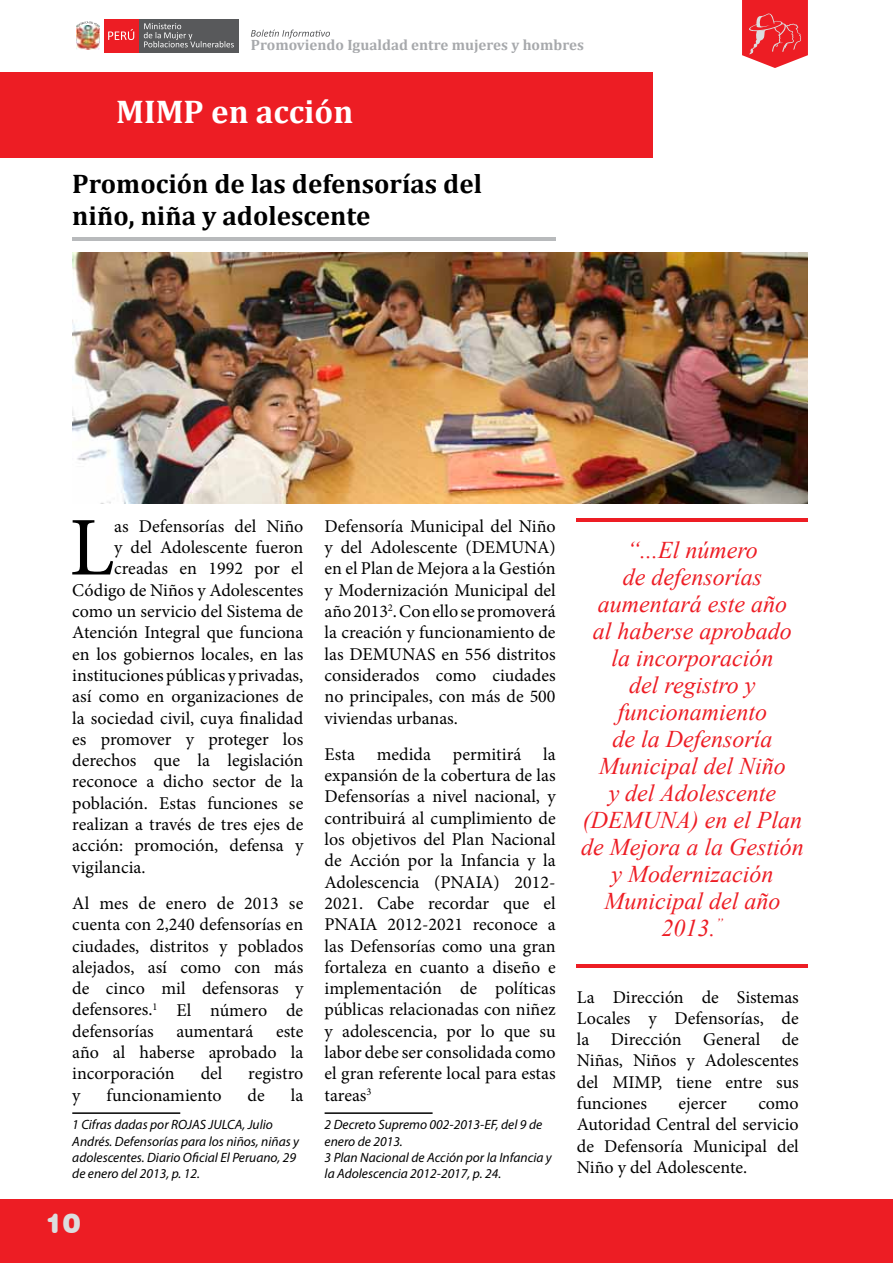
<style>
.page{position:relative;width:893px;height:1263px;background:#fff}
.page>*{position:absolute;margin:0;border:0;box-sizing:border-box;transform-origin:0 0}
.t1{font:83.55px "Minion Pro";color:#000}
.t2{font:700 33px "Cambria";color:#fff}
.t3{font:700 27px/32.4px "Cambria";color:#000}
.t4{font:27px "Swiss 721 BT Black Rounded";color:#dcddde}
.t5{font:italic 24px/27px "Times New Roman";color:#ed1d24;text-align:center}
.t6{font:18px/21.3px "Minion Pro";color:#000;text-align:justify}
.t7{font:700 15px "Cambria";color:#a7a9ac}
.t8{font:italic 13.5px/16.2px "Myriad Pro";color:#000}
</style>
<div class="page">
<div style="left:0;top:1199px;width:892px;height:64px;background:#ed1d24"></div>
<svg style="left:251px;top:30px;width:79px;height:8px"></svg>
<img style="left:77px;top:27px;width:22px;height:23px">
<svg style="left:76px;top:21px;width:24px;height:6px"></svg>
<div style="left:104px;top:19px;width:35px;height:33px;background:#ed1d24"></div>
<svg style="left:108px;top:29px;width:26px;height:11px"></svg>
<div style="left:140px;top:19px;width:99px;height:33px;background:#58595b"></div>
<svg style="left:144px;top:23px;width:90px;height:24px"></svg>
<svg style="left:742px;top:0;width:66px;height:68px;background:#ed4046"></svg>
<div style="left:0;top:72px;width:653px;height:85px;background:#ed1d24"></div>
<hr style="left:72px;top:1112px;width:108px;height:2px;background:#000">
<hr style="left:325px;top:1112px;width:108px;height:2px;background:#000">
<hr style="left:72px;top:237px;width:483px;height:3px;background:#b8babc">
<hr style="left:577px;top:519px;width:231px;height:3px;background:#ed1d24">
<hr style="left:577px;top:964px;width:231px;height:3px;background:#ed1d24">
<img style="left:72px;top:252px;width:736px;height:251px">
<p class="t7" style="left:251px;top:34px;width:335px">Promoviendo Igualdad entre mujeres y hombres</p>
<h2 class="t2" style="left:116px;top:89px;width:239px">MIMP en acción</h2>
<h3 class="t3" style="left:72px;top:166px;width:411px">Promoción de las defensorías del niño, niña y adolescente</h3>
<h1 class="t1" style="left:69px;top:492px;width:46px">L</h1>
<p class="t6" style="left:114px;top:516px;width:191px">as Defensorías del Niño</p>
<p class="t6" style="left:114px;top:537px;width:191px">y del Adolescente fueron</p>
<p class="t6" style="left:114px;top:558px;width:191px">creadas en 1992 por el</p>
<p class="t6" style="left:72px;top:579px;width:233px">Código de Niños y Adolescentes</p>
<p class="t6" style="left:72px;top:601px;width:232px">como un servicio del Sistema de</p>
<p class="t6" style="left:72px;top:622px;width:233px">Atención Integral que funciona</p>
<p class="t6" style="left:72px;top:643px;width:233px">en los gobiernos locales, en las</p>
<p class="t6" style="left:72px;top:665px;width:233px">instituciones públicas y privadas,</p>
<p class="t6" style="left:72px;top:686px;width:233px">así como en organizaciones de</p>
<p class="t6" style="left:72px;top:707px;width:233px">la sociedad civil, cuya finalidad</p>
<p class="t6" style="left:72px;top:728px;width:233px">es promover y proteger los</p>
<p class="t6" style="left:72px;top:750px;width:233px">derechos que la legislación</p>
<p class="t6" style="left:72px;top:771px;width:233px">reconoce a dicho sector de la</p>
<p class="t6" style="left:72px;top:792px;width:233px">población. Estas funciones se</p>
<p class="t6" style="left:72px;top:814px;width:233px">realizan a través de tres ejes de</p>
<p class="t6" style="left:72px;top:835px;width:233px">acción: promoción, defensa y</p>
<p class="t6" style="left:72px;top:856px;width:75px">vigilancia.</p>
<p class="t6" style="left:72px;top:893px;width:233px">Al mes de enero de 2013 se cuenta con 2,240 defensorías en ciudades, distritos y poblados alejados, así como con más de cinco mil defensoras y defensores.<sup>1</sup> El número de defensorías</p>
<p class="t6" style="left:177px;top:1020px;width:78px">aumentará</p>
<p class="t6" style="left:72px;top:1020px;width:233px;text-indent:204px">este año al haberse aprobado la incorporación</p>
<p class="t6" style="left:201px;top:1063px;width:23px">del</p>
<p class="t6" style="left:248px;top:1063px;width:57px">registro</p>
<p class="t6" style="left:72px;top:1084px;width:10px">y</p>
<p class="t6" style="left:107px;top:1084px;width:116px">funcionamiento</p>
<p class="t6" style="left:248px;top:1084px;width:19px">de</p>
<p class="t6" style="left:291px;top:1084px;width:14px">la</p>
<p class="t8" style="left:72px;top:1116px;width:228px">1 Cifras dadas por ROJAS JULCA, Julio Andrés. Defensorías para los niños, niñas y adolescentes. Diario Oficial El Peruano, 29 de enero del 2013, p. 12.</p>
<h3 class="t4" style="left:45px;top:1207px;width:37px">10</h3>
<p class="t6" style="left:325px;top:516px;width:233px">Defensoría Municipal del Niño y del Adolescente (DEMUNA) en el Plan de Mejora a la Gestión y Modernización Municipal del año 2013<sup>2</sup>. Con ello se promoverá la creación y funcionamiento de las DEMUNAS en 556 distritos considerados como ciudades no principales, con más de 500 viviendas urbanas.</p>
<p class="t6" style="left:325px;top:743px;width:233px">Esta medida permitirá la expansión de la cobertura de las Defensorías a nivel nacional, y contribuirá al cumplimiento de los objetivos del Plan Nacional de Acción por la Infancia y la Adolescencia (PNAIA) 2012- 2021. Cabe recordar que el PNAIA 2012-2021 reconoce a las Defensorías como una gran fortaleza en cuanto a diseño e implementación de políticas públicas relacionadas con niñez y adolescencia, por lo que su labor debe ser consolidada como el gran referente local para estas tareas<sup>3</sup></p>
<p class="t8" style="left:325px;top:1116px;width:229px">2 Decreto Supremo 002-2013-EF, del 9 de enero de 2013.<br>3 Plan Nacional de Acción por la Infancia y la Adolescencia 2012-2017, p. 24.</p>
<p class="t5" style="left:581px;top:535px;width:224px">“...El número<br>de defensorías aumentará este año<br>al haberse aprobado la incorporación<br>del registro y funcionamiento<br>de la Defensoría<br>Municipal del Niño<br>y del Adolescente (DEMUNA) en el Plan de Mejora a la Gestión y Modernización<br>Municipal del año<br>2013.<sup>”</sup></p>
<p class="t6" style="left:577px;top:986px;width:223px">La Dirección de Sistemas Locales y Defensorías, de la Dirección General de Niñas, Niños y Adolescentes del MIMP, tiene entre sus funciones</p>
<p class="t6" style="left:678px;top:1093px;width:50px">ejercer</p>
<p class="t6" style="left:577px;top:1093px;width:223px;text-indent:181px">como Autoridad Central del servicio de Defensoría Municipal del Niño y del Adolescente.</p>
</div>
